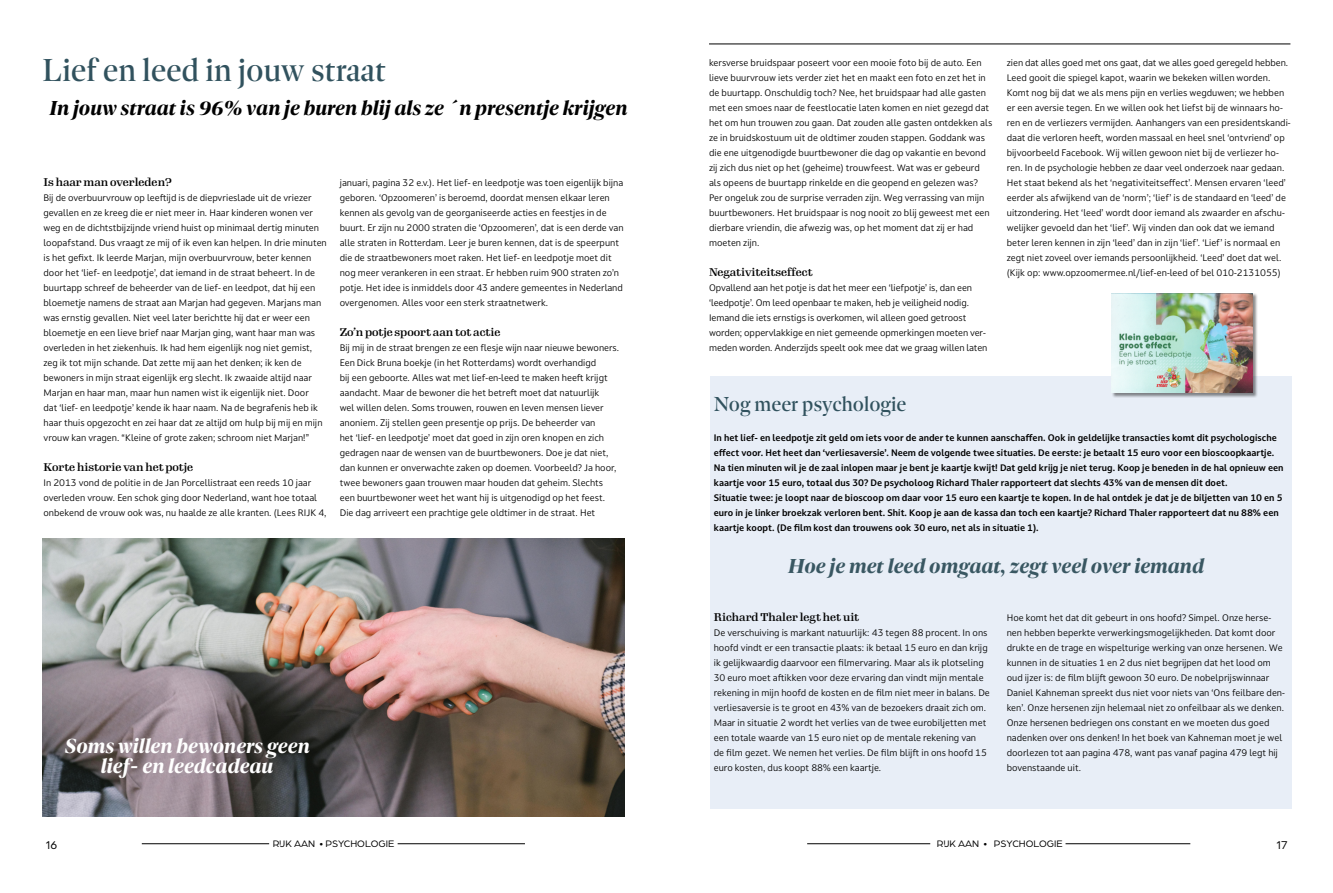
<style>
.page{position:relative;width:1333px;height:893px;background:#fff}
.page>*{position:absolute;margin:0;border:0;box-sizing:border-box;transform-origin:0 0}
.t1{font:33px "Dejanire Headline";color:#31525e}
.t2{font:italic 700 21px "Dejanire Headline";color:#000}
.t3{font:italic 700 21px/20px "Dejanire Headline";color:#fff;text-align:center}
.t4{font:italic 700 21px "Dejanire Headline";color:#395762}
.t5{font:21px "Dejanire Headline";color:#31525e}
.t6{font:12px "Arboria";color:#000}
.t7{font:500 11px "Gimlet Display";color:#000}
.t8{font:10px "Arboria";color:#000}
.t9{font:9px/15px "Darkmode Darkmode On";color:#000}
.t10{font:700 9px/15px "Darkmode Darkmode On";color:#000}
</style>
<div class="page">
<hr style="left:1065px;top:843px;width:125px;height:1px;background:#000">
<hr style="left:807px;top:843px;width:123px;height:1px;background:#000">
<hr style="left:397px;top:843px;width:128px;height:1px;background:#000">
<hr style="left:142px;top:843px;width:127px;height:1px;background:#000">
<hr style="left:709px;top:43px;width:581px;height:1px;background:#000">
<div style="left:710px;top:376px;width:581px;height:432px;background:#e8eef7"></div>
<img style="left:43px;top:539px;width:581px;height:277px">
<div style="left:1111px;top:293px;width:146px;height:104px;background:#000;opacity:.46"></div>
<img style="left:1111px;top:293px;width:141px;height:100px">
<h1 class="t1" style="left:43px;top:51px;width:345px">Lief en leed in jouw straat</h1>
<h2 class="t2" style="left:50px;top:95px;width:579px">In jouw straat is 96% van je buren blij als ze ´n presentje krijgen</h2>
<p class="t7" style="left:43px;top:175px;width:130px">Is haar man overleden?</p>
<p class="t9" style="left:43px;top:190px;width:285px">Bij de overbuurvrouw op leeftijd is de diepvrieslade uit de vriezer gevallen en ze kreeg die er niet meer in. Haar kinderen wonen ver weg en de dichtstbijzijnde vriend huist op minimaal dertig minuten loopafstand. Dus vraagt ze mij of ik even kan helpen. In drie minuten is het gefixt. Ik leerde Marjan, mijn overbuurvrouw, beter kennen door het ‘lief- en leedpotje’, dat iemand in de straat beheert. In de buurtapp schreef de beheerder van de lief- en leedpot, dat hij een bloemetje namens de straat aan Marjan had gegeven. Marjans man was ernstig gevallen. Niet veel later berichtte hij dat er weer een bloemetje en een lieve brief naar Marjan ging, want haar man was overleden in het ziekenhuis. Ik had hem eigenlijk nog niet gemist, zeg ik tot mijn schande. Dat zette mij aan het denken; ik ken de bewoners in mijn straat eigenlijk erg slecht. Ik zwaaide altijd naar Marjan en haar man, maar hun namen wist ik eigenlijk niet. Door<br>dat ‘lief- en leedpotje’ kende ik haar naam. Na de begrafenis heb ik haar thuis opgezocht en zei haar dat ze altijd om hulp bij mij en mijn vrouw kan vragen. “Kleine of grote zaken; schroom niet Marjan!”</p>
<p class="t7" style="left:43px;top:460px;width:151px">Korte historie van het potje</p>
<p class="t9" style="left:43px;top:475px;width:285px">In 2013 vond de politie in de Jan Porcellistraat een reeds 10 jaar overleden vrouw. Een schok ging door Nederland, want hoe totaal onbekend de vrouw ook was, nu haalde ze alle kranten. (Lees RIJK 4,</p>
<p class="t9" style="left:340px;top:175px;width:285px">januari, pagina 32 e.v.). Het lief- en leedpotje was toen eigenlijk bijna geboren. ‘Opzoomeren’ is beroemd, doordat mensen elkaar leren kennen als gevolg van de georganiseerde acties en feestjes in de buurt. Er zijn nu 2000 straten die ‘Opzoomeren’, dat is een derde van alle straten in Rotterdam. Leer je buren kennen, dat is de speerpunt die de straatbewoners moet raken. Het lief- en leedpotje moet dit nog meer verankeren in een straat. Er hebben ruim 900 straten zo’n potje. Het idee is inmiddels door 43 andere gemeentes in Nederland overgenomen. Alles voor een sterk straatnetwerk.</p>
<p class="t7" style="left:340px;top:325px;width:162px">Zo’n potje spoort aan tot actie</p>
<p class="t9" style="left:340px;top:340px;width:281px">Bij mij in de straat brengen ze een flesje wijn naar nieuwe bewoners.<br>Een Dick Bruna boekje (in het Rotterdams) wordt overhandigd<br>bij een geboorte. Alles wat met lief-en-leed te maken heeft krijgt aandacht. Maar de bewoner die het betreft moet dat natuurlijk<br>wel willen delen. Soms trouwen, rouwen en leven mensen liever anoniem. Zij stellen geen presentje op prijs. De beheerder van<br>het ‘lief- en leedpotje’ moet dat goed in zijn oren knopen en zich gedragen naar de wensen van de buurtbewoners. Doe je dat niet, dan kunnen er onverwachte zaken op doemen. Voorbeeld? Ja hoor, twee bewoners gaan trouwen maar houden dat geheim. Slechts een buurtbewoner weet het want hij is uitgenodigd op het feest.<br>Die dag arriveert een prachtige gele oldtimer in de straat. Het</p>
<h2 class="t3" style="left:65px;top:736px;width:247px">Soms willen bewoners geen lief- en leedcadeau</h2>
<p class="t9" style="left:709px;top:55px;width:285px">kersverse bruidspaar poseert voor een mooie foto bij de auto. Een lieve buurvrouw iets verder ziet het en maakt een foto en zet het in de buurtapp. Onschuldig toch? Nee, het bruidspaar had alle gasten met een smoes naar de feestlocatie laten komen en niet gezegd dat het om hun trouwen zou gaan. Dat zouden alle gasten ontdekken als ze in bruidskostuum uit de oldtimer zouden stappen. Goddank was die ene uitgenodigde buurtbewoner die dag op vakantie en bevond zij zich dus niet op het (geheime) trouwfeest. Wat was er gebeurd als opeens de buurtapp rinkelde en die geopend en gelezen was?<br>Per ongeluk zou de surprise verraden zijn. Weg verrassing van mijn buurtbewoners. Het bruidspaar is nog nooit zo blij geweest met een dierbare vriendin, die afwezig was, op het moment dat zij er had moeten zijn.</p>
<p class="t7" style="left:709px;top:265px;width:105px">Negativiteitseffect</p>
<p class="t9" style="left:709px;top:280px;width:280px">Opvallend aan het potje is dat het meer een ‘liefpotje’ is, dan een ‘leedpotje’. Om leed openbaar te maken, heb je veiligheid nodig.<br>Iemand die iets ernstigs is overkomen, wil alleen goed getroost worden; oppervlakkige en niet gemeende opmerkingen moeten ver&shy;meden worden. Anderzijds speelt ook mee dat we graag willen laten</p>
<p class="t9" style="left:1006px;top:55px;width:285px">zien dat alles goed met ons gaat, dat we alles goed geregeld hebben.<br>Leed gooit die spiegel kapot, waarin we bekeken willen worden.<br>Komt nog bij dat we als mens pijn en verlies wegduwen; we hebben er een aversie tegen. En we willen ook het liefst bij de winnaars ho&shy;ren en de verliezers vermijden. Aanhangers van een presidentskandi&shy;daat die verloren heeft, worden massaal en heel snel ‘ontvriend’ op bijvoorbeeld Facebook. Wij willen gewoon niet bij de verliezer ho&shy;ren. In de psychologie hebben ze daar veel onderzoek naar gedaan.<br>Het staat bekend als het ‘negativiteitseffect’. Mensen ervaren ‘leed’ eerder als afwijkend van de ‘norm’; ‘lief’ is de standaard en ‘leed’ de uitzondering. Het ‘leed’ wordt door iemand als zwaarder en afschu&shy;welijker gevoeld dan het ‘lief’. Wij vinden dan ook dat we iemand beter leren kennen in zijn ‘leed’ dan in zijn ‘lief’. ‘Lief’ is normaal en zegt niet zoveel over iemands persoonlijkheid. ‘Leed’ doet dat wel. (Kijk op: www.opzoomermee.nl/lief-en-leed of bel 010-2131055)</p>
<h2 class="t5" style="left:713px;top:392px;width:194px">Nog meer psychologie</h2>
<p class="t10" style="left:713px;top:430px;width:571px">In het lief- en leedpotje zit geld om iets voor de ander te kunnen aanschaffen. Ook in geldelijke transacties komt dit psychologische effect voor. Het heet dan ‘verliesaversie’. Neem de volgende twee situaties. De eerste: je betaalt 15 euro voor een bioscoopkaartje.<br>Na tien minuten wil je de zaal inlopen maar je bent je kaartje kwijt! Dat geld krijg je niet terug. Koop je beneden in de hal opnieuw een kaartje voor 15 euro, totaal dus 30? De psycholoog Richard Thaler rapporteert dat slechts 43% van de mensen dit doet.<br>Situatie twee: je loopt naar de bioscoop om daar voor 15 euro een kaartje te kopen. In de hal ontdek je dat je de biljetten van 10 en 5 euro in je linker broekzak verloren bent. Shit. Koop je aan de kassa dan toch een kaartje? Richard Thaler rapporteert dat nu 88% een kaartje koopt. (De film kost dan trouwens ook 30 euro, net als in situatie 1).</p>
<h2 class="t4" style="left:788px;top:553px;width:417px">Hoe je met leed omgaat, zegt veel over iemand</h2>
<p class="t7" style="left:713px;top:610px;width:147px">Richard Thaler legt het uit</p>
<p class="t9" style="left:713px;top:625px;width:278px">De verschuiving is markant natuurlijk: 43 tegen 88 procent. In ons hoofd vindt er een transactie plaats: ik betaal 15 euro en dan krijg ik gelijkwaardig daarvoor een filmervaring. Maar als ik plotseling 30 euro moet aftikken voor deze ervaring dan vindt mijn mentale rekening in mijn hoofd de kosten en de film niet meer in balans. De verliesaversie is te groot en 43% van de bezoekers draait zich om.<br>Maar in situatie 2 wordt het verlies van de twee eurobiljetten met een totale waarde van 15 euro niet op de mentale rekening van<br>de film gezet. We nemen het verlies. De film blijft in ons hoofd 15 euro kosten, dus koopt 88% een kaartje.</p>
<p class="t9" style="left:1006px;top:610px;width:280px">Hoe komt het dat dit gebeurt in ons hoofd? Simpel. Onze herse&shy;nen hebben beperkte verwerkingsmogelijkheden. Dat komt door drukte en de trage en wispelturige werking van onze hersenen. We kunnen in de situaties 1 en 2 dus niet begrijpen dat het lood om oud ijzer is: de film blijft gewoon 30 euro. De nobelprijswinnaar Daniel Kahneman spreekt dus niet voor niets van ‘Ons feilbare den&shy;ken’. Onze hersenen zijn helemaal niet zo onfeilbaar als we denken.<br>Onze hersenen bedriegen ons constant en we moeten dus goed nadenken over ons denken! In het boek van Kahneman moet je wel doorlezen tot aan pagina 478, want pas vanaf pagina 479 legt hij bovenstaande uit.</p>
<p class="t8" style="left:273px;top:837px;width:123px">RIJK AAN • PSYCHOLOGIE</p>
<p class="t8" style="left:936px;top:837px;width:128px">RIJK AAN • PSYCHOLOGIE</p>
<h3 class="t6" style="left:45px;top:837px;width:14px">16</h3>
<h3 class="t6" style="left:1275px;top:837px;width:13px">17</h3>
</div>
